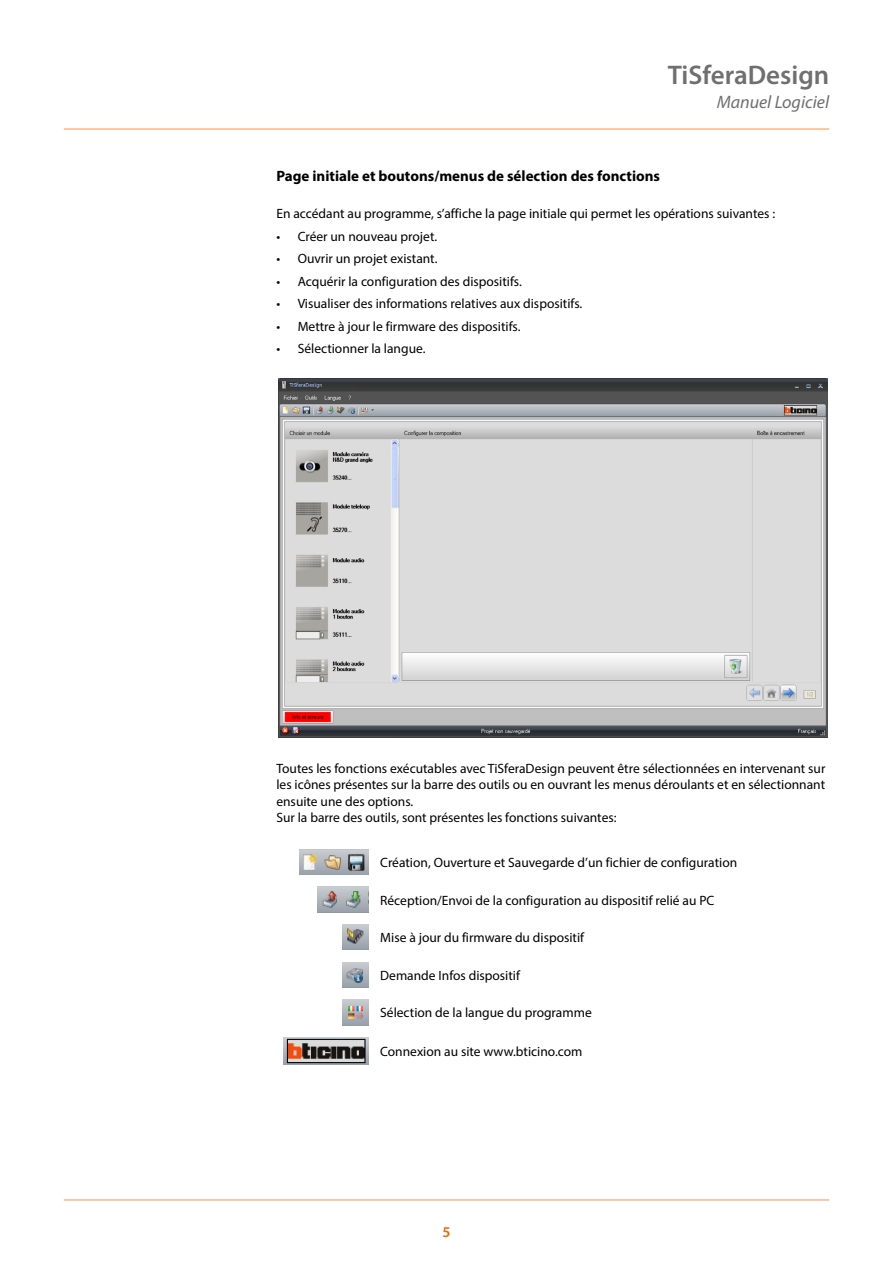
<style>
.page{position:relative;width:893px;height:1263px;background:#fff}
.page>*{position:absolute;margin:0;border:0;box-sizing:border-box;transform-origin:0 0}
.t1{font:600 27px "Myriad Pro";color:#706f6f}
.t2{font:italic 18px "Myriad Pro";color:#706f6f}
.t3{font:700 15px "Myriad Pro";color:#000}
.t4{font:600 15px "Myriad Pro";color:#ec6608}
.t5{font:13.5px/16.2px "Myriad Pro";color:#000}
</style>
<div class="page">
<hr style="left:64px;top:128px;width:765px;height:2px;background:#f8b887">
<hr style="left:64px;top:1199px;width:765px;height:2px;background:#f8b887">
<img style="left:278px;top:379px;width:549px;height:358px">
<img style="left:300px;top:849px;width:68px;height:26px">
<img style="left:317px;top:887px;width:51px;height:25px">
<img style="left:343px;top:924px;width:25px;height:26px">
<img style="left:343px;top:962px;width:25px;height:25px">
<img style="left:343px;top:999px;width:25px;height:26px">
<img style="left:284px;top:1037px;width:84px;height:28px">
<h1 class="t1" style="left:668px;top:58px;width:163px">TiSferaDesign</h1>
<h2 class="t2" style="left:717px;top:91px;width:114px">Manuel Logiciel</h2>
<p class="t3" style="left:276px;top:166px;width:385px">Page initiale et boutons/menus de sélection des fonctions</p>
<p class="t5" style="left:276px;top:205px;width:500px">En accédant au programme, s’affiche la page initiale qui permet les opérations suivantes :</p>
<p class="t5" style="left:276px;top:228px;width:162px">• Créer un nouveau projet.</p>
<p class="t5" style="left:276px;top:250px;width:163px">• Ouvrir un projet existant.</p>
<p class="t5" style="left:276px;top:273px;width:247px">• Acquérir la configuration des dispositifs.</p>
<p class="t5" style="left:276px;top:295px;width:307px">• Visualiser des informations relatives aux dispositifs.</p>
<p class="t5" style="left:276px;top:318px;width:246px">• Mettre à jour le firmware des dispositifs.</p>
<p class="t5" style="left:276px;top:341px;width:151px">• Sélectionner la langue.</p>
<p class="t5" style="left:276px;top:760px;width:550px">Toutes les fonctions exécutables avec TiSferaDesign peuvent être sélectionnées en intervenant sur les icônes présentes sur la barre des outils ou en ouvrant les menus déroulants et en sélectionnant ensuite une des options.<br>Sur la barre des outils, sont présentes les fonctions suivantes:</p>
<p class="t5" style="left:380px;top:854px;width:359px">Création, Ouverture et Sauvegarde d’un fichier de configuration</p>
<p class="t5" style="left:380px;top:892px;width:336px">Réception/Envoi de la configuration au dispositif relié au PC</p>
<p class="t5" style="left:380px;top:929px;width:205px">Mise à jour du firmware du dispositif</p>
<p class="t5" style="left:380px;top:967px;width:141px">Demande Infos dispositif</p>
<p class="t5" style="left:380px;top:1004px;width:213px">Sélection de la langue du programme</p>
<p class="t5" style="left:380px;top:1043px;width:204px">Connexion au site www.bticino.com</p>
<p class="t4" style="left:442px;top:1222px;width:10px">5</p>
</div>
